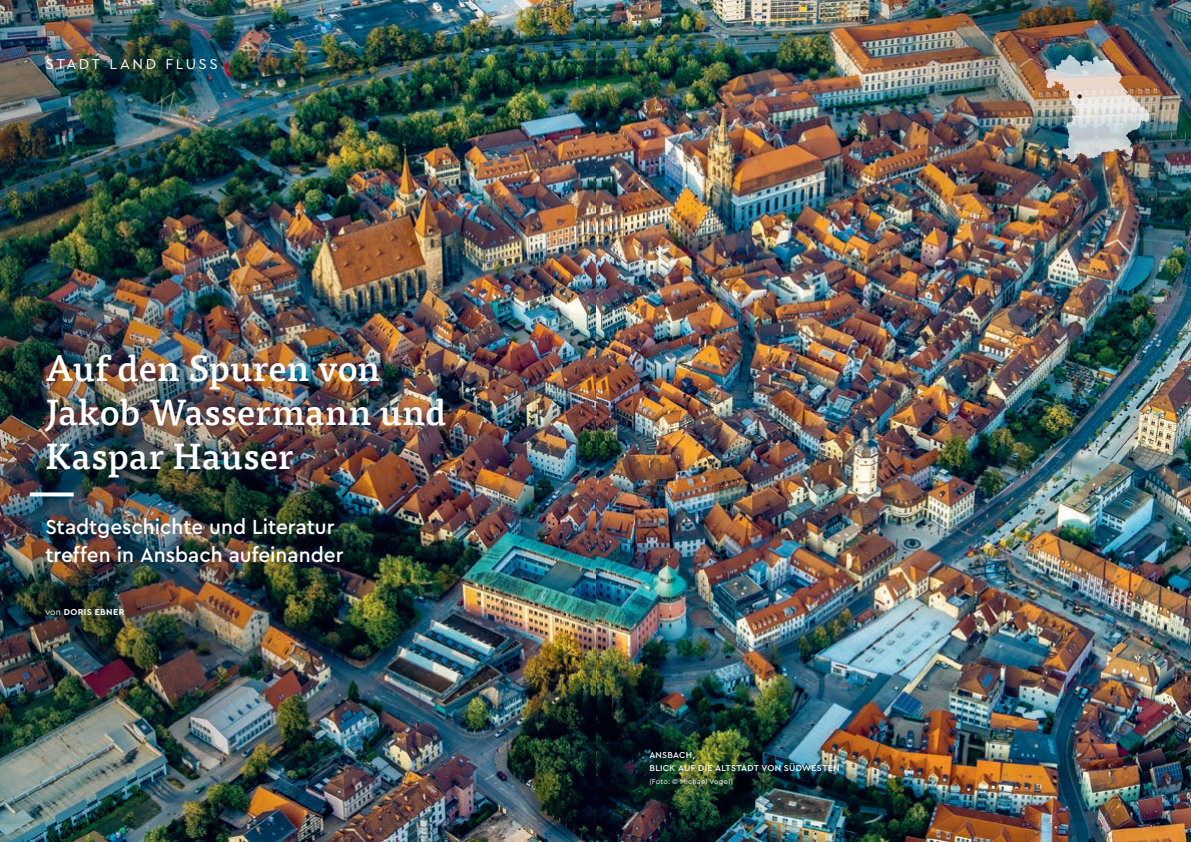
<style>
.page{position:relative;width:1191px;height:842px;background:#fff}
.page>*{position:absolute;margin:0;border:0;box-sizing:border-box;transform-origin:0 0}
.t1{font:500 36px/44px "Tisa OT";letter-spacing:.005em;color:#fff}
.t2{font:500 21.2px/28px "Cera PRO";color:#fff}
.t3{font:15px "Cera PRO";letter-spacing:.175em;color:#fff}
.t4{font:500 9px "Cera PRO";letter-spacing:.03em;color:#fff}
.t5{font:700 9px "Cera PRO";letter-spacing:.045em;color:#fff}
.t6{font:7.4px "Cera PRO";letter-spacing:.03em;color:#fff}
.s1{font-weight:400}
</style>
<div class="page">
<img style="left:0;top:0;width:1191px;height:842px">
<svg style="left:30px;top:492px;width:44px;height:4px"></svg>
<img style="left:1044px;top:54px;width:106px;height:109px">
<p class="t3" style="left:46px;top:54px;width:163px">STADT LA ND FLUSS</p>
<h1 class="t1" style="left:45px;top:347px;width:402px">Auf den Spuren von<br>Jakob Wassermann und<br>Kaspar Hauser</h1>
<p class="t2" style="left:45px;top:512px;width:300px">Stadtgeschichte und Literatur treffen in Ansbach aufeinander</p>
<p class="t5" style="left:45px;top:606px;width:56px"><span class="s1">VON</span> DORIS EBN</p>
<p class="t5" style="left:113px;top:606px;width:13px">ER</p>
<p class="t4" style="left:649px;top:749px;width:14px">Ansbach</p>
<p class="t4" style="left:692px;top:749px;width:4px">,</p>
<p class="t4" style="left:649px;top:762px;width:12px">Blick</p>
<p class="t4" style="left:678px;top:762px;width:7px">auf</p>
<p class="t4" style="left:698px;top:762px;width:30px">Die Altstadt</p>
<p class="t4" style="left:761px;top:762px;width:8px">von</p>
<p class="t4" style="left:784px;top:762px;width:19px">Südwesten</p>
<p class="t6" style="left:649px;top:776px;width:85px">(FOTO: © M ICHAEL VOGEL)</p>
</div>
